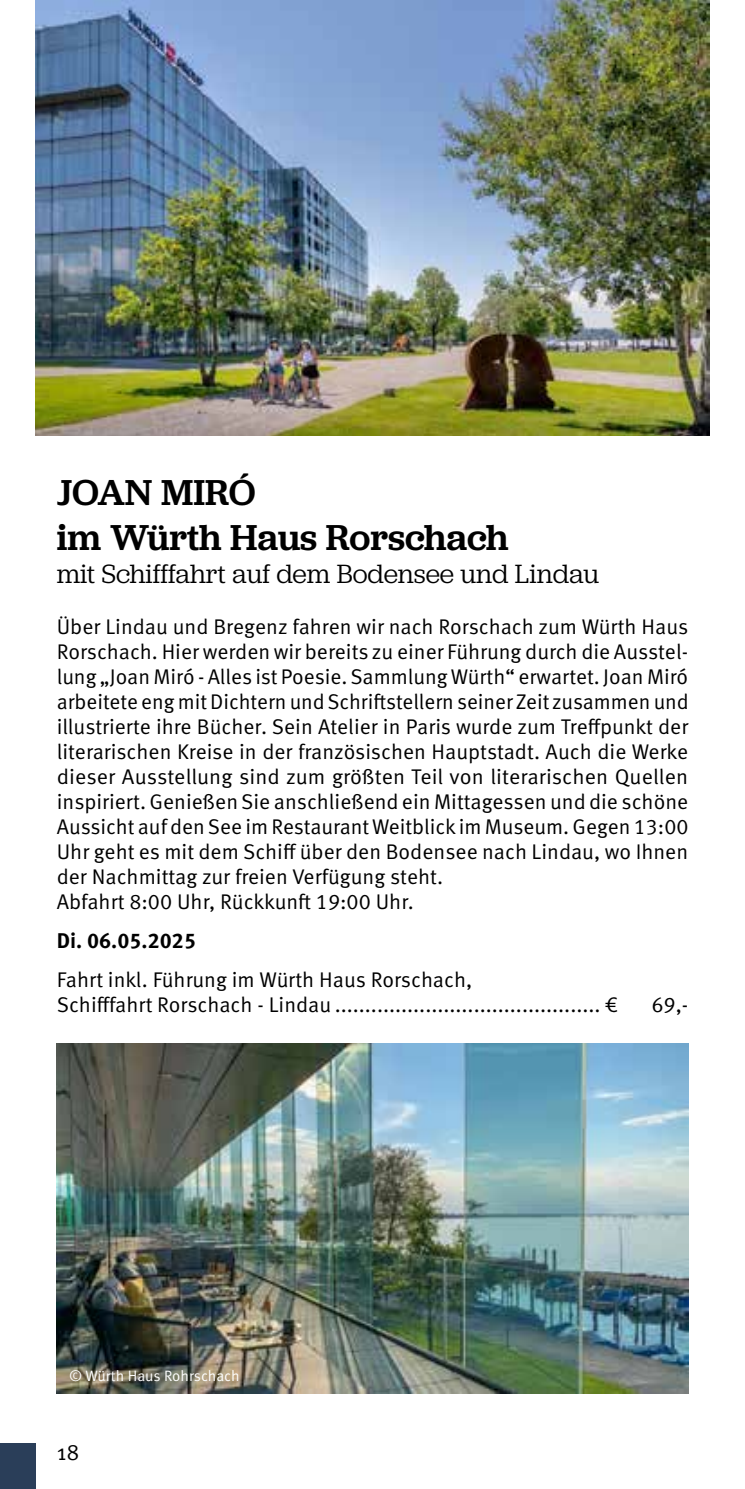
<style>
.page{position:relative;width:745px;height:1489px;background:#fff}
.page>*{position:absolute;margin:0;border:0;box-sizing:border-box;transform-origin:0 0}
.t1{font:500 37.5px/45px "Jubilat";color:#000}
.t2{font:27.5px "Jubilat";color:#000}
.t3{font:22.5px "Meta OT Norm";color:#000}
.t4{font:21.25px/25px "Meta OT Norm";color:#000}
.t5{font:700 21.25px "Meta OT";color:#000}
.t6{font:15px "Meta OT Norm";letter-spacing:-.005em;color:#fff}
</style>
<div class="page">
<div style="left:0;top:1443px;width:35px;height:45px;background:#2a3e59"></div>
<img style="left:35px;top:0;width:674px;height:435px">
<img style="left:57px;top:1043px;width:630px;height:350px">
<h1 class="t1" style="left:57px;top:468px;width:453px">JOAN MIRÓ<br>im Würth Haus Rorschach</h1>
<p class="t2" style="left:57px;top:556px;width:543px">mit Schifffahrt auf dem Bodensee und Lindau</p>
<p class="t4" style="left:57px;top:614px;width:633px">Über Lindau und Bregenz fahren wir nach Rorschach zum Würth Haus Rorschach. Hier werden wir bereits zu einer Führung durch die Ausstel&shy;lung „Joan Miró - Alles ist Poesie. Sammlung Würth“ erwartet. Joan Miró arbeitete eng mit Dichtern und Schriftstellern seiner Zeit zusammen und illustrierte ihre Bücher. Sein Atelier in Paris wurde zum Treffpunkt der literarischen Kreise in der französischen Hauptstadt. Auch die Werke dieser Ausstellung sind zum größten Teil von literarischen Quellen inspiriert. Genießen Sie anschließend ein Mittagessen und die schöne Aussicht auf den See im Restaurant Weitblick im Museum. Gegen 13:00<br>Uhr geht es mit dem Schiff über den Bodensee nach Lindau, wo Ihnen der Nachmittag zur freien Verfügung steht.<br>Abfahrt 8:00 Uhr, Rückkunft 19:00 Uhr.</p>
<p class="t5" style="left:57px;top:927px;width:141px">Di. 06.05.2025</p>
<p class="t4" style="left:57px;top:967px;width:561px">Fahrt inkl. Führung im Würth Haus Rorschach,<br>Schifffahrt Rorschach - Lindau ............................................ €</p>
<p class="t4" style="left:651px;top:992px;width:38px">69,-</p>
<p class="t6" style="left:69px;top:1366px;width:172px">© Würth Haus Rohrschach</p>
<p class="t3" style="left:57px;top:1438px;width:24px">18</p>
</div>
